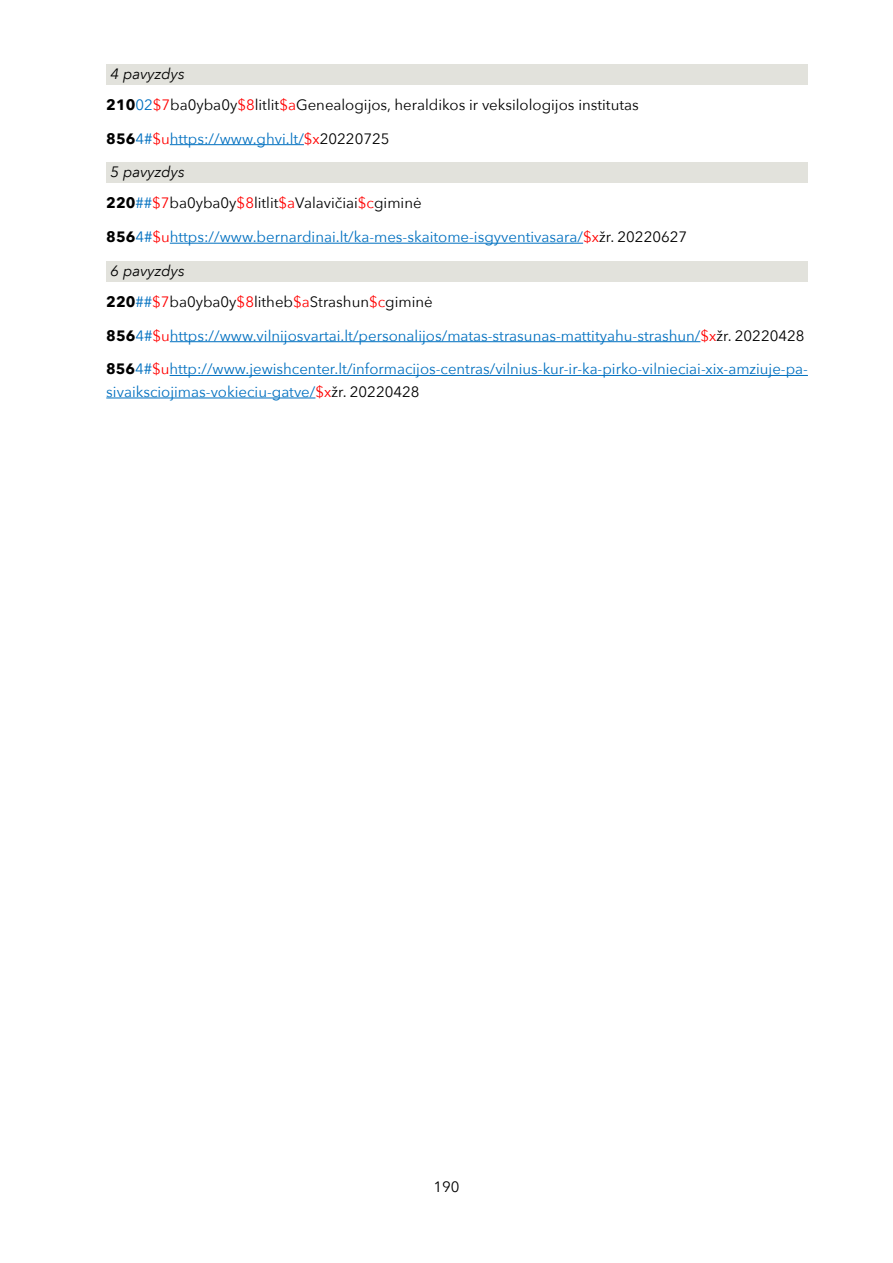
<style>
.page{position:relative;width:893px;height:1263px;background:#fff}
.page>*{position:absolute;margin:0;border:0;box-sizing:border-box;transform-origin:0 0}
.t1{font:15px/22.5px "Avenir Next";color:#0070c0}
.t2{font:15px "Avenir Next";color:#000}
.Pavyzdys{font:italic 15px "Avenir Next";color:#000}
.s1{font-weight:700}
.s2{color:#0070c0}
.s3{color:#f00}
.s4{font-weight:700;color:#000}
.s5{color:#000}
</style>
<div class="page">
<div style="left:106px;top:64px;width:702px;height:20px;background:#e2e2dc"></div>
<hr style="left:170px;top:144px;width:134px;height:1px;background:#0070c0">
<div style="left:106px;top:162px;width:702px;height:21px;background:#e2e2dc"></div>
<hr style="left:170px;top:243px;width:413px;height:1px;background:#0070c0">
<div style="left:106px;top:261px;width:702px;height:20px;background:#e2e2dc"></div>
<hr style="left:170px;top:341px;width:530px;height:1px;background:#0070c0">
<hr style="left:170px;top:375px;width:638px;height:1px;background:#0070c0">
<hr style="left:106px;top:398px;width:209px;height:1px;background:#0070c0">
<p class="Pavyzdys" style="left:111px;top:61px;width:76px">4 pavyzdys</p>
<p class="t2" style="left:106px;top:92px;width:534px"><span class="s1">210</span><span class="s2">02</span><span class="s3">$7</span>ba0yba0y<span class="s3">$8</span>litlit<span class="s3">$a</span>Genealogijos, heraldikos ir veksilologijos institutas</p>
<p class="t1" style="left:106px;top:126px;width:285px"><span class="s4">856</span>4#<span class="s3">$u</span>https://www.ghvi.lt/<span class="s3">$x</span><span class="s5">20220725</span></p>
<p class="Pavyzdys" style="left:111px;top:159px;width:76px">5 pavyzdys</p>
<p class="t2" style="left:106px;top:190px;width:317px"><span class="s1">220</span><span class="s2">##</span><span class="s3">$7</span>ba0yba0y<span class="s3">$8</span>litlit<span class="s3">$a</span>Valavičiai<span class="s3">$c</span>giminė</p>
<p class="t1" style="left:106px;top:225px;width:582px"><span class="s4">856</span>4#<span class="s3">$u</span>https://www.bernardinai.lt/ka-mes-skaitome-isgyventivasara/<span class="s3">$x</span><span class="s5">žr. 20220627</span></p>
<p class="Pavyzdys" style="left:111px;top:258px;width:76px">6 pavyzdys</p>
<p class="t2" style="left:106px;top:289px;width:328px"><span class="s1">220</span><span class="s2">##</span><span class="s3">$7</span>ba0yba0y<span class="s3">$8</span>litheb<span class="s3">$a</span>Strashun<span class="s3">$c</span>giminė</p>
<p class="t1" style="left:106px;top:323px;width:700px"><span class="s4">856</span>4#<span class="s3">$u</span>https://www.vilnijosvartai.lt/personalijos/matas-strasunas-mattityahu-strashun/<span class="s3">$x</span><span class="s5">žr. 20220428</span></p>
<p class="t1" style="left:106px;top:357px;width:703px"><span class="s4">856</span>4#<span class="s3">$u</span>http://www.jewishcenter.lt/informacijos-centras/vilnius-kur-ir-ka-pirko-vilnieciai-xix-amziuje-pa&shy;sivaiksciojimas-vokieciu-gatve/<span class="s3">$x</span><span class="s5">žr. 20220428</span></p>
<p class="t2" style="left:433px;top:1174px;width:28px">190</p>
</div>
